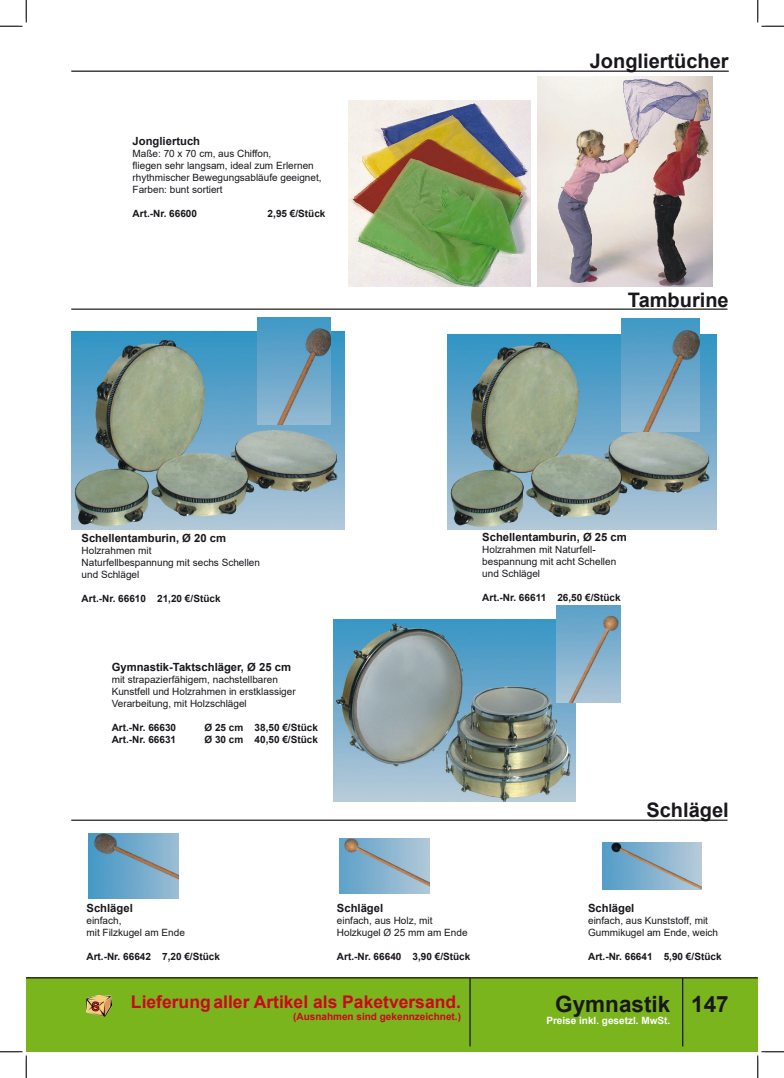
<style>
.page{position:relative;width:784px;height:1078px;background:#fff}
.page>*{position:absolute;margin:0;border:0;box-sizing:border-box;transform-origin:0 0}
.t1{font:700 22.5px "Arial";color:#1a171c}
.t2{font:700 20px "Arial";color:#1a171c}
.t3{font:700 17.5px "Arial";color:#cd071e}
.t4{font:700 11.25px "Arial";color:#1a171c}
.t5{font:10px "Arial";color:#1a171c}
.t6{font:700 10px "Arial";color:#1a171c}
.t7{font:700 10px "Arial";color:#cd071e}
.t8{font:700 10px "Arial";color:#fefefe}
</style>
<div class="page">
<div style="left:26px;top:977px;width:731px;height:75px;background:#7ab51d"></div>
<hr style="left:71px;top:71px;width:657px;height:1px;background:#1a171c">
<hr style="left:682px;top:978px;width:1px;height:68px;background:#1a171c">
<hr style="left:469px;top:978px;width:1px;height:68px;background:#1a171c">
<hr style="left:26px;top:977px;width:731px;height:1px;background:#1a171c">
<img style="left:537px;top:77px;width:175px;height:209px">
<img style="left:349px;top:100px;width:181px;height:186px">
<svg style="left:71px;top:308px;width:656px;height:2px"></svg>
<img style="left:71px;top:331px;width:274px;height:199px">
<img style="left:258px;top:317px;width:73px;height:107px">
<img style="left:447px;top:334px;width:269px;height:196px">
<img style="left:622px;top:318px;width:77px;height:114px">
<img style="left:334px;top:620px;width:241px;height:182px">
<img style="left:557px;top:606px;width:63px;height:96px">
<img style="left:88px;top:833px;width:90px;height:65px">
<img style="left:340px;top:838px;width:90px;height:55px">
<img style="left:603px;top:842px;width:98px;height:48px">
<svg style="left:71px;top:819px;width:656px;height:2px"></svg>
<img style="left:86px;top:995px;width:25px;height:22px">
<svg style="left:0;top:0;width:27px;height:27px"></svg>
<svg style="left:0;top:1051px;width:27px;height:27px"></svg>
<svg style="left:757px;top:0;width:27px;height:27px"></svg>
<svg style="left:757px;top:1051px;width:27px;height:27px"></svg>
<p class="t4" style="left:133px;top:133px;width:69px">Jongliertuch</p>
<p class="t5" style="left:133px;top:147px;width:140px">Maße: 70 x 70 cm, aus Chiffon,</p>
<p class="t5" style="left:133px;top:159px;width:183px">fliegen sehr langsam, ideal zum Erlernen</p>
<p class="t5" style="left:133px;top:171px;width:190px">rhythmischer Bewegungsabläufe geeignet,</p>
<p class="t5" style="left:133px;top:183px;width:92px">Farben: bunt sortiert</p>
<p class="t6" style="left:133px;top:207px;width:66px">Art.-Nr. 66600</p>
<p class="t6" style="left:268px;top:207px;width:59px">2,95 €/Stück</p>
<p class="t2" style="left:590px;top:46px;width:140px">Jongliertücher</p>
<p class="t2" style="left:628px;top:285px;width:102px">Tamburine</p>
<p class="t4" style="left:82px;top:530px;width:146px">Schellentamburin, Ø 20 cm</p>
<p class="t5" style="left:82px;top:543px;width:72px">Holzrahmen mit</p>
<p class="t5" style="left:82px;top:555px;width:180px">Naturfellbespannung mit sechs Schellen</p>
<p class="t5" style="left:82px;top:567px;width:59px">und Schlägel</p>
<p class="t6" style="left:82px;top:591px;width:140px">Art.-Nr. 66610 21,20 €/Stück</p>
<p class="t4" style="left:112px;top:659px;width:181px">Gymnastik-Taktschläger, Ø 25 cm</p>
<p class="t5" style="left:112px;top:672px;width:168px">mit strapazierfähigem, nachstellbaren</p>
<p class="t5" style="left:112px;top:684px;width:185px">Kunstfell und Holzrahmen in erstklassiger</p>
<p class="t5" style="left:112px;top:696px;width:137px">Verarbeitung, mit Holzschlägel</p>
<p class="t6" style="left:112px;top:720px;width:66px">Art.-Nr. 66630</p>
<p class="t6" style="left:204px;top:720px;width:115px">Ø 25 cm 38,50 €/Stück</p>
<p class="t6" style="left:112px;top:732px;width:66px">Art.-Nr. 66631</p>
<p class="t6" style="left:204px;top:732px;width:115px">Ø 30 cm 40,50 €/Stück</p>
<p class="t4" style="left:482px;top:529px;width:146px">Schellentamburin, Ø 25 cm</p>
<p class="t5" style="left:482px;top:543px;width:115px">Holzrahmen mit Naturfell-</p>
<p class="t5" style="left:482px;top:555px;width:135px">bespannung mit acht Schellen</p>
<p class="t5" style="left:482px;top:567px;width:59px">und Schlägel</p>
<p class="t6" style="left:482px;top:591px;width:140px">Art.-Nr. 66611 26,50 €/Stück</p>
<p class="t2" style="left:646px;top:796px;width:84px">Schlägel</p>
<p class="t4" style="left:86px;top:900px;width:48px">Schlägel</p>
<p class="t5" style="left:86px;top:913px;width:37px">einfach,</p>
<p class="t5" style="left:86px;top:925px;width:100px">mit Filzkugel am Ende</p>
<p class="t6" style="left:86px;top:949px;width:135px">Art.-Nr. 66642 7,20 €/Stück</p>
<p class="t4" style="left:337px;top:900px;width:48px">Schlägel</p>
<p class="t5" style="left:337px;top:913px;width:97px">einfach, aus Holz, mit</p>
<p class="t5" style="left:337px;top:925px;width:132px">Holzkugel Ø 25 mm am Ende</p>
<p class="t6" style="left:337px;top:949px;width:135px">Art.-Nr. 66640 3,90 €/Stück</p>
<p class="t3" style="left:131px;top:990px;width:331px">Lieferung aller Artikel als Paketversand.</p>
<p class="t7" style="left:293px;top:1010px;width:169px">(Ausnahmen sind gekennzeichnet.)</p>
<p class="t4" style="left:588px;top:900px;width:48px">Schlägel</p>
<p class="t5" style="left:588px;top:913px;width:121px">einfach, aus Kunststoff, mit</p>
<p class="t5" style="left:588px;top:925px;width:132px">Gummikugel am Ende, weich</p>
<p class="t6" style="left:588px;top:949px;width:135px">Art.-Nr. 66641 5,90 €/Stück</p>
<h1 class="t1" style="left:555px;top:988px;width:175px">Gymnastik 147</h1>
<p class="t8" style="left:546px;top:1013px;width:125px">Preise inkl. gesetzl. MwSt.</p>
</div>
